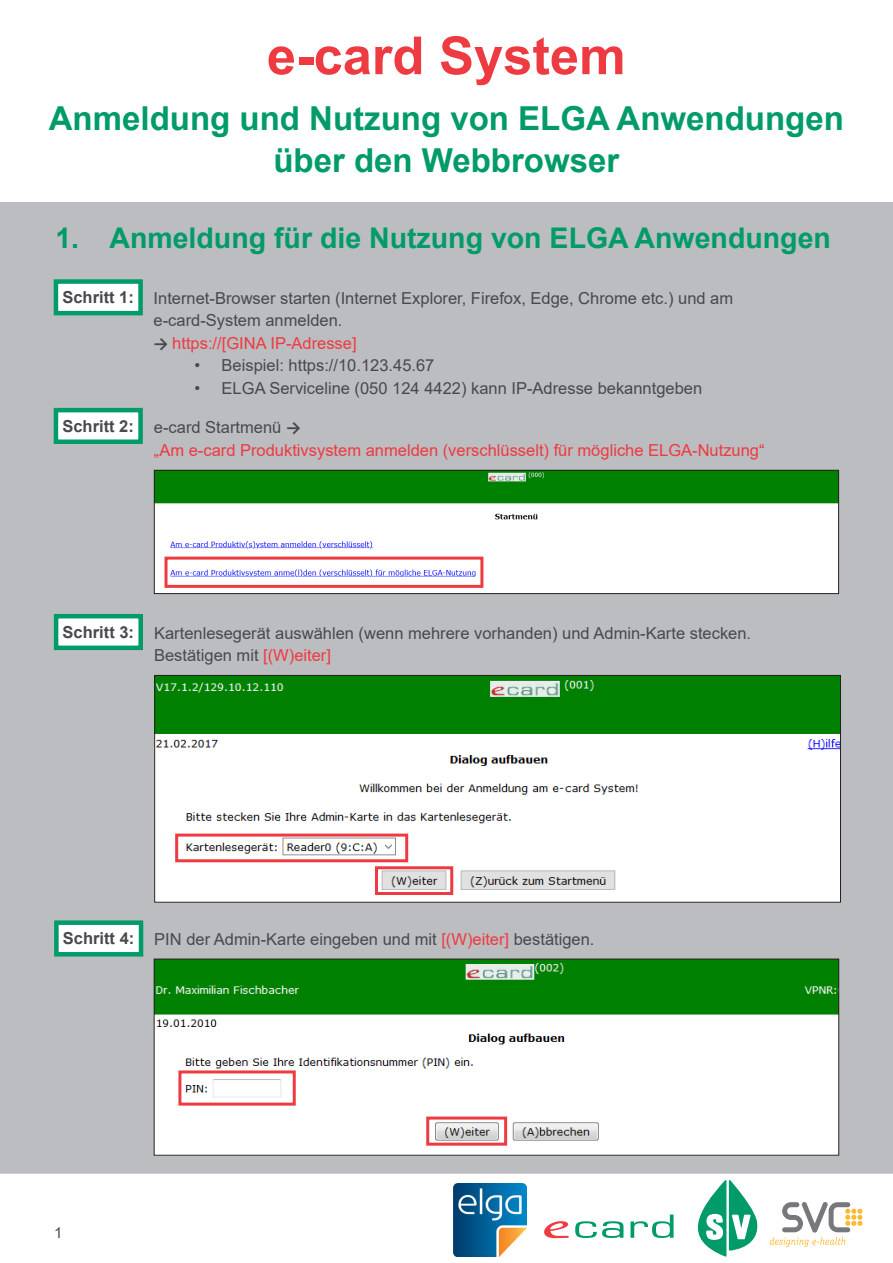
<style>
.page{position:relative;width:893px;height:1263px;background:#fff}
.page>*{position:absolute;margin:0;border:0;box-sizing:border-box;transform-origin:0 0}
.t1{font:700 52.5px "Arial";color:#ee3a41}
.t2{font:700 33px "Arial";color:#009b69}
.t3{font:700 28.5px "Arial";color:#009b69}
.t4{font:16.5px "Arial";color:#48494e}
.t5{font:16.5px "Arial";color:#ee3a41}
.t6{font:700 16.5px "Arial";color:#48494e}
.t7{font:15px "Arial";color:#48494e}
.s1{font-family:"Calibri";font-weight:700;color:#48494e}
.s2{font-family:"Calibri";font-weight:700}
.s3{color:#ee3a41}
</style>
<div class="page">
<div style="left:0;top:202px;width:893px;height:972px;background:#bcbdc0"></div>
<svg style="left:575px;top:1221px;width:48px;height:17px"></svg>
<svg style="left:630px;top:1214px;width:43px;height:24px"></svg>
<svg style="left:544px;top:1221px;width:25px;height:17px"></svg>
<svg style="left:770px;top:1202px;width:92px;height:45px"></svg>
<svg style="left:698px;top:1180px;width:59px;height:76px"></svg>
<img style="left:454px;top:1184px;width:73px;height:72px">
<img style="left:156px;top:677px;width:683px;height:223px">
<div style="left:154px;top:675px;width:687px;height:227px;border:1px solid #231f20"></div>
<div style="left:175px;top:833px;width:233px;height:29px;border:3px solid #ee3a41"></div>
<div style="left:375px;top:866px;width:78px;height:29px;border:3px solid #ee3a41"></div>
<img style="left:156px;top:472px;width:681px;height:120px">
<div style="left:154px;top:470px;width:685px;height:124px;border:1px solid #231f20"></div>
<div style="left:165px;top:557px;width:318px;height:31px;border:3px solid #ee3a41"></div>
<div style="left:56px;top:282px;width:85px;height:31px;background:#fff"></div>
<div style="left:54px;top:279px;width:89px;height:36px;border:4px solid #009b69"></div>
<div style="left:56px;top:410px;width:85px;height:32px;background:#fff"></div>
<div style="left:54px;top:408px;width:89px;height:36px;border:4px solid #009b69"></div>
<div style="left:56px;top:616px;width:85px;height:32px;background:#fff"></div>
<div style="left:54px;top:614px;width:89px;height:36px;border:4px solid #009b69"></div>
<img style="left:156px;top:961px;width:681px;height:192px">
<div style="left:154px;top:959px;width:685px;height:196px;border:1px solid #231f20"></div>
<div style="left:426px;top:1116px;width:81px;height:30px;border:3px solid #ee3a41"></div>
<div style="left:178px;top:1070px;width:118px;height:35px;border:3px solid #ee3a41"></div>
<div style="left:56px;top:923px;width:85px;height:31px;background:#fff"></div>
<div style="left:54px;top:920px;width:89px;height:36px;border:4px solid #009b69"></div>
<p class="t1" style="left:267px;top:19px;width:360px">e-card System</p>
<p class="t2" style="left:49px;top:95px;width:796px">Anmeldung und Nutzung von ELGA Anwendungen</p>
<p class="t2" style="left:273px;top:137px;width:347px">über den Webbrowser</p>
<p class="t3" style="left:55px;top:218px;width:777px">1. Anmeldung für die Nutzung von ELGA Anwendungen</p>
<p class="t6" style="left:62px;top:286px;width:73px">Schritt 1:</p>
<p class="t4" style="left:154px;top:286px;width:581px">Internet-Browser starten (Internet Explorer, Firefox, Edge, Chrome etc.) und am</p>
<p class="t4" style="left:154px;top:309px;width:190px">e-card-System anmelden.</p>
<p class="t5" style="left:154px;top:331px;width:204px"><span class="s1">→</span> https://[GINA IP-Adresse]</p>
<p class="t4" style="left:195px;top:354px;width:241px">• Beispiel: https://10.123.45.67</p>
<p class="t4" style="left:195px;top:376px;width:509px">• ELGA Serviceline (050 124 4422) kann IP-Adresse bekanntgeben</p>
<p class="t6" style="left:62px;top:414px;width:73px">Schritt 2:</p>
<p class="t4" style="left:154px;top:416px;width:148px">e-card Startmenü <span class="s2">→</span></p>
<p class="t5" style="left:154px;top:438px;width:612px">„Am e-card Produktivsystem anmelden (verschlüsselt) für mögliche ELGA-Nutzung“</p>
<p class="t6" style="left:63px;top:620px;width:73px">Schritt 3:</p>
<p class="t4" style="left:154px;top:621px;width:599px">Kartenlesegerät auswählen (wenn mehrere vorhanden) und Admin-Karte stecken.</p>
<p class="t4" style="left:154px;top:644px;width:178px">Bestätigen mit <span class="s3">[(W)eiter]</span></p>
<p class="t6" style="left:63px;top:927px;width:73px">Schritt 4:</p>
<p class="t4" style="left:154px;top:928px;width:442px">PIN der Admin-Karte eingeben und mit <span class="s3">[(W)eiter]</span> bestätigen.</p>
<p class="t7" style="left:54px;top:1222px;width:10px">1</p>
</div>
